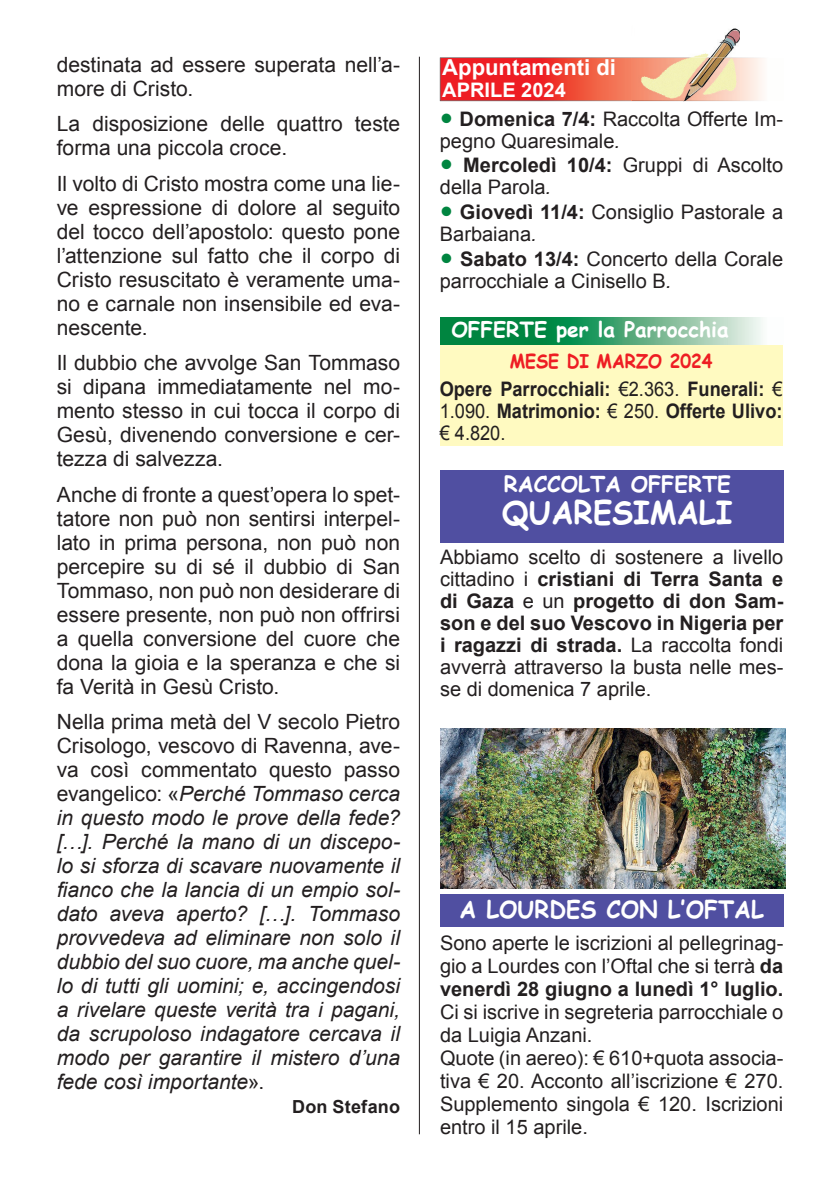
<style>
.page{position:relative;width:840px;height:1191px;background:#fff}
.page>*{position:absolute;margin:0;border:0;box-sizing:border-box;transform-origin:0 0}
.t1{font:700 32px "Comic Sans MS";color:#fff;scale:.95 1}
.t2{font:700 24px "Comic Sans MS";color:#fff;scale:.96 1}
.t3{font:700 22px "Comic Sans MS";color:#fff}
.t4{font:700 22px "Arial";color:#fff}
.t5{font:21px/24px "Arial";color:#231f20;text-align:justify}
.t6{font:italic 21px/24px "Arial";color:#231f20;text-align:justify}
.t7{font:700 21px "Comic Sans MS";color:#fff}
.t8{font:20px/22px "Arial";color:#231f20}
.t9{font:700 20px/22px "Arial";color:#231f20;text-align:justify;scale:.91 1}
.t10{font:700 20px "Arial";color:#fff}
.t11{font:700 19px "Comic Sans MS";color:#ee1d23;scale:.92 1}
.t12{font:700 18px "Arial";letter-spacing:.01em;color:#231f20}
.s1{font-style:normal}
.s2{font-size:38px;color:#008540}
.s3{font-weight:700}
.s4{font-style:italic}
.s5{font-weight:400}
</style>
<div class="page">
<hr style="left:419px;top:57px;width:1px;height:1077px;background:#231f20">
<img style="left:440px;top:58px;width:324px;height:43px">
<img style="left:693px;top:28px;width:46px;height:29px">
<img style="left:631px;top:57px;width:108px;height:44px">
<div style="left:439px;top:344px;width:343px;height:102px;background:#fffac1"></div>
<svg style="left:440px;top:317px;width:322px;height:27px;background:#49a675"></svg>
<div style="left:440px;top:470px;width:343px;height:72px;background:#504fa1"></div>
<img style="left:440px;top:728px;width:344px;height:161px">
<div style="left:440px;top:894px;width:343px;height:32px;background:#504fa1"></div>
<p class="t5" style="left:57px;top:53px;width:345px">destinata ad essere superata nell’a&shy;more di Cristo.</p>
<p class="t5" style="left:57px;top:112px;width:345px">La disposizione delle quattro teste forma una piccola croce.</p>
<p class="t5" style="left:57px;top:172px;width:345px">Il volto di Cristo mostra come una lie&shy;ve espressione di dolore al seguito del tocco dell’apostolo: questo pone l’attenzione sul fatto che il corpo di Cristo resuscitato è veramente uma&shy;no e carnale non insensibile ed eva&shy;nescente.</p>
<p class="t5" style="left:57px;top:351px;width:345px">Il dubbio che avvolge San Tommaso si dipana immediatamente nel mo&shy;mento stesso in cui tocca il corpo di Gesù, divenendo conversione e cer&shy;tezza di salvezza.</p>
<p class="t5" style="left:57px;top:482px;width:345px">Anche di fronte a quest’opera lo spet&shy;tatore non può non sentirsi interpel&shy;lato in prima persona, non può non percepire su di sé il dubbio di San Tommaso, non può non desiderare di essere presente, non può non offrirsi a quella conversione del cuore che dona la gioia e la speranza e che si fa Verità in Gesù Cristo.</p>
<p class="t6" style="left:57px;top:710px;width:345px"><span class="s1">Nella prima metà del V secolo Pietro Crisologo, vescovo di Ravenna, ave&shy;va così commentato questo passo evangelico: «</span>Perché Tommaso cerca in questo modo le prove della fede? […]. Perché la mano di un discepo&shy;lo si sforza di scavare nuovamente il fianco che la lancia di un empio sol&shy;dato aveva aperto? […]. Tommaso provvedeva ad eliminare non solo il dubbio del suo cuore, ma anche quel&shy;lo di tutti gli uomini; e, accingendosi a rivelare queste verità tra i pagani, da scrupoloso indagatore cercava il modo per garantire il mistero d’una fede così importante<span class="s1">».</span></p>
<p class="t12" style="left:292px;top:1094px;width:109px">Don Stefano</p>
<p class="t4" style="left:442px;top:52px;width:175px">Appuntamenti di</p>
<p class="t10" style="left:442px;top:76px;width:125px">APRILE 2024</p>
<p class="t8" style="left:439px;top:108px;width:344px"><span class="s2">•</span> <span class="s3">Domenica 7/4:</span> Raccolta Offerte Im&shy;pegno Quaresimale<span class="s4">.</span></p>
<p class="t8" style="left:439px;top:154px;width:344px"><span class="s2">•</span> <span class="s3">Mercoledì 10/4:</span> Gruppi di Ascolto della Parola<span class="s4">.</span></p>
<p class="t8" style="left:439px;top:201px;width:344px"><span class="s2">•</span> <span class="s3">Giovedì 11/4:</span> Consiglio Pastorale a<br>Barbaiana<span class="s4">.</span></p>
<p class="t8" style="left:439px;top:248px;width:344px"><span class="s2">•</span> <span class="s3">Sabato 13/4:</span> Concerto della Corale parrocchiale a Cinisello B<span class="s4">.</span></p>
<p class="t7" style="left:451px;top:314px;width:278px">OFFERTE per la Parrocchia</p>
<p class="t11" style="left:509px;top:347px;width:221px">MESE DI MARZO 2024</p>
<p class="t9" style="left:439px;top:378px;width:378px">Opere Parrocchiali: <span class="s5">€2.363.</span> Funerali: <span class="s5">€ 1.090.</span> Matrimonio: <span class="s5">€ 250.</span> Offerte Ulivo: <span class="s5">€ 4.820.</span></p>
<p class="t3" style="left:503px;top:468px;width:228px">RACCOLTA OFFERTE</p>
<h1 class="t1" style="left:502px;top:489px;width:243px">QUARESIMALI</h1>
<p class="t8" style="left:440px;top:546px;width:345px;text-align:justify">Abbiamo scelto di sostenere a livello cittadino i <span class="s3">cristiani di Terra Santa e di Gaza</span> e un <span class="s3">progetto di don Sam&shy;son e del suo Vescovo in Nigeria per i ragazzi di strada.</span> La raccolta fondi avverrà attraverso la busta nelle mes&shy;se di domenica 7 aprile.</p>
<p class="t2" style="left:459px;top:891px;width:318px">A LOURDES CON L‛OFTAL</p>
<p class="t8" style="left:440px;top:932px;width:345px;line-height:23px;text-align:justify">Sono aperte le iscrizioni al pellegrinag&shy;gio a Lourdes con l’Oftal che si terrà <span class="s3">da venerdì 28 giugno a lunedì 1° luglio.</span></p>
<p class="t8" style="left:440px;top:1001px;width:344px;line-height:23px">Ci si iscrive in segreteria parrocchiale o da Luigia Anzani.<br>Quote (in aereo): € 610+quota associa&shy;tiva € 20. Acconto all’iscrizione € 270.<br>Supplemento singola € 120. Iscrizioni entro il 15 aprile.</p>
</div>
